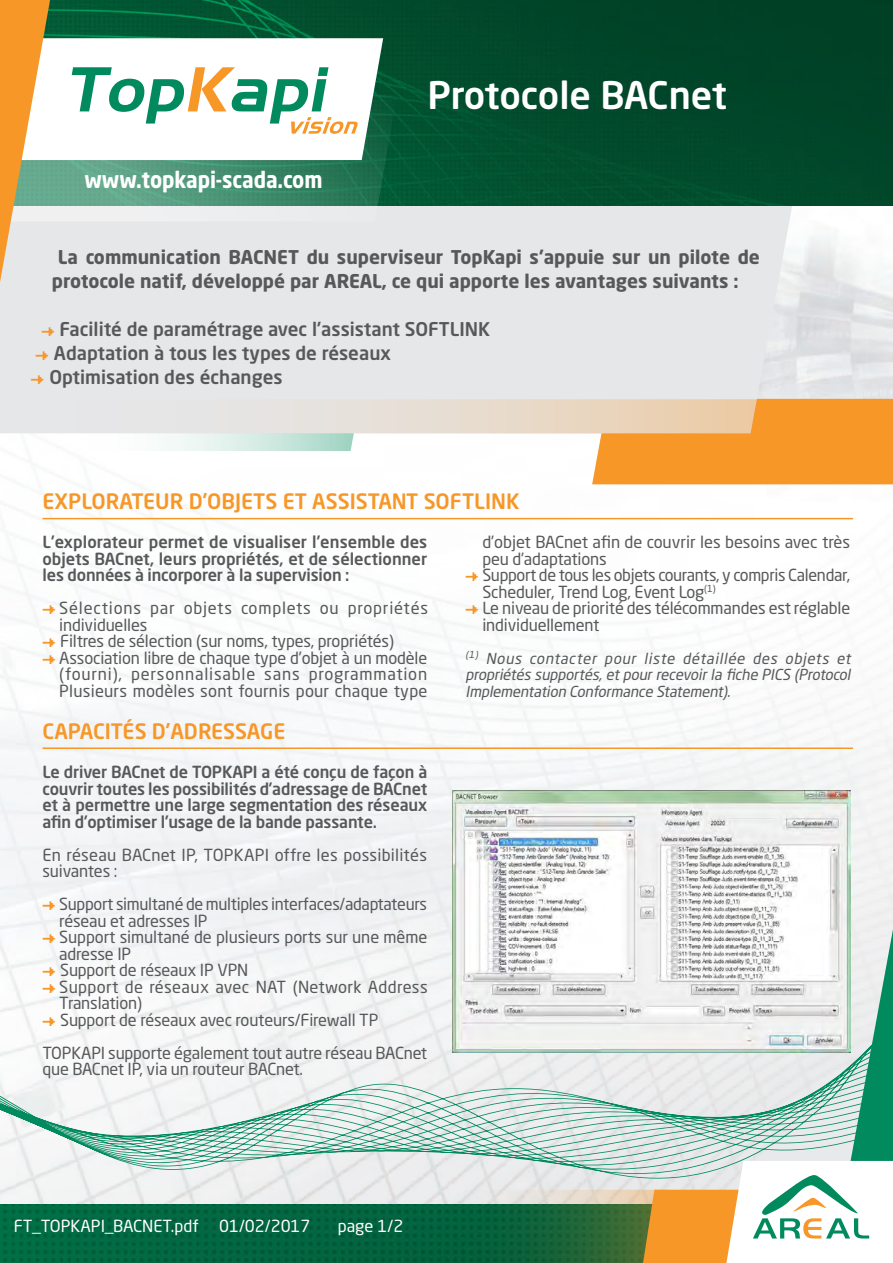
<style>
.page{position:relative;width:893px;height:1263px;background:#fff}
.page>*{position:absolute;margin:0;border:0;box-sizing:border-box;transform-origin:0 0}
.t1{font:500 37.5px "Neo Sans Std";letter-spacing:-.01em;color:#fff}
.t2{font:700 22.5px "Neo Sans Std";letter-spacing:-.005em;color:#fff;scale:.92 1}
.t3{font:500 21px "Neo Sans Std";color:#f79727}
.t4{font:700 18.75px/24px "Neo Sans Std";color:#57585a}
.t5{font:500 18.75px "Neo Sans Std";color:#57585a}
.t6{font:16.5px/16.5px "Neo Sans Std";letter-spacing:-.01em;color:#57585a}
.t7{font:500 16.5px/16.5px "Neo Sans Std";letter-spacing:-.01em;color:#57585a;text-align:justify}
.t8{font:16.5px/16.5px "Neo Sans Std";letter-spacing:.01em;color:#57585a}
.t9{font:16.5px/16.5px "Neo Sans Std";letter-spacing:.045em;color:#57585a}
.t10{font:16.5px/16.5px "Neo Sans Std";letter-spacing:.02em;color:#57585a}
.t11{font:16.5px "Neo Sans Std";color:#fff}
.t12{font:italic 15px/16.5px "Neo Sans Std";color:#57585a;text-align:justify}
.s1{font-family:"Fleches Left Right";font-weight:400;font-size:16.5px;color:#f79727}
.s2{font-family:"Fleches Left Right";color:#f79727}
</style>
<div class="page">
<img style="left:0;top:484px;width:893px;height:720px">
<svg style="left:0;top:1029px;width:448px;height:149px"></svg>
<hr style="left:43px;top:518px;width:810px;height:1px;background:#f79727">
<img style="left:713px;top:230px;width:180px;height:272px">
<div style="left:0;top:206px;width:793px;height:227px;background:#e6e7e9"></div>
<svg style="left:13px;top:399px;width:880px;height:85px"></svg>
<img style="left:0;top:1204px;width:448px;height:59px">
<svg style="left:448px;top:929px;width:445px;height:334px"></svg>
<img style="left:50px;top:0;width:843px;height:206px">
<svg style="left:50px;top:94px;width:347px;height:127px"></svg>
<svg style="left:50px;top:38px;width:333px;height:122px"></svg>
<svg style="left:72px;top:67px;width:286px;height:67px"></svg>
<svg style="left:0;top:0;width:50px;height:282px"></svg>
<hr style="left:43px;top:747px;width:810px;height:2px;background:#f79727">
<img style="left:453px;top:791px;width:397px;height:262px">
<p class="t2" style="left:85px;top:165px;width:260px">www.topkapi-scada.com</p>
<p class="t1" style="left:427px;top:72px;width:301px">Protocole BACnet</p>
<p class="t4" style="left:52px;top:244px;width:709px;text-indent:6px">La communication BACNET du superviseur TopKapi s’appuie sur un pilote de protocole natif, développé par AREAL, ce qui apporte les avantages suivants :</p>
<p class="t5" style="left:41px;top:317px;width:450px"><span class="s1">k</span> Facilité de paramétrage avec l’assistant SOFTLINK</p>
<p class="t5" style="left:35px;top:341px;width:357px"><span class="s1">k</span> Adaptation à tous les types de réseaux</p>
<p class="t5" style="left:31px;top:365px;width:253px"><span class="s1">k</span> Optimisation des échanges</p>
<p class="t3" style="left:43px;top:488px;width:478px">EXPLORATEUR D’OBJETS ET ASSISTANT SOFTLINK</p>
<p class="t7" style="left:43px;top:534px;width:386px">L’explorateur permet de visualiser l’ensemble des objets BACnet, leurs propriétés, et de sélectionner les données à incorporer à la supervision :</p>
<p class="t9" style="left:59px;top:600px;width:370px;text-indent:-17px"><span class="s2">k</span> Sélections par objets complets ou propriétés individuelles</p>
<p class="t6" style="left:43px;top:633px;width:353px"><span class="s2">k</span> Filtres de sélection (sur noms, types, propriétés)</p>
<p class="t6" style="left:59px;top:649px;width:370px;text-align:justify;text-indent:-17px"><span class="s2">k</span> Association libre de chaque type d’objet à un modèle (fourni), personnalisable sans programmation Plusieurs modèles sont fournis pour chaque type</p>
<p class="t3" style="left:43px;top:718px;width:245px">CAPACITÉS D’ADRESSAGE</p>
<p class="t7" style="left:43px;top:763px;width:386px">Le driver BACnet de TOPKAPI a été conçu de façon à couvrir toutes les possibilités d’adressage de BACnet et à permettre une large segmentation des réseaux afin d’optimiser l’usage de la bande passante.</p>
<p class="t8" style="left:43px;top:846px;width:386px">En réseau BACnet IP, TOPKAPI offre les possibilités suivantes :</p>
<p class="t6" style="left:59px;top:895px;width:369px;text-indent:-17px"><span class="s2">k</span> Support simultané de multiples interfaces/adaptateurs réseau et adresses IP</p>
<p class="t6" style="left:59px;top:928px;width:369px;text-indent:-17px"><span class="s2">k</span> Support simultané de plusieurs ports sur une même adresse IP</p>
<p class="t6" style="left:43px;top:961px;width:207px"><span class="s2">k</span> Support de réseaux IP VPN</p>
<p class="t10" style="left:59px;top:978px;width:370px;text-indent:-17px"><span class="s2">k</span> Support de réseaux avec NAT (Network Address<br>Translation)</p>
<p class="t6" style="left:43px;top:1011px;width:337px"><span class="s2">k</span> Support de réseaux avec routeurs/Firewall TP</p>
<p class="t6" style="left:43px;top:1044px;width:386px">TOPKAPI supporte également tout autre réseau BACnet que BACnet IP, via un routeur BACnet.</p>
<p class="t6" style="left:482px;top:534px;width:369px">d’objet BACnet afin de couvrir les besoins avec très peu d’adaptations</p>
<p class="t6" style="left:482px;top:567px;width:369px;text-indent:-17px"><span class="s2">k</span> Support de tous les objets courants, y compris Calendar,<br>Scheduler, Trend Log, Event Log<sup>(1)</sup></p>
<p class="t6" style="left:482px;top:600px;width:369px;text-indent:-17px"><span class="s2">k</span> Le niveau de priorité des télécommandes est réglable individuellement</p>
<p class="t12" style="left:466px;top:650px;width:390px"><sup>(1)</sup> Nous contacter pour liste détaillée des objets et propriétés supportés,etpourrecevoirla fiche PICS (Protocol Implementation Conformance Statement).</p>
<p class="t11" style="left:14px;top:1215px;width:298px">FT_TOPKAPI_BACNET.pdf 01/02/2017</p>
<p class="t11" style="left:338px;top:1215px;width:67px">page 1/2</p>
</div>
